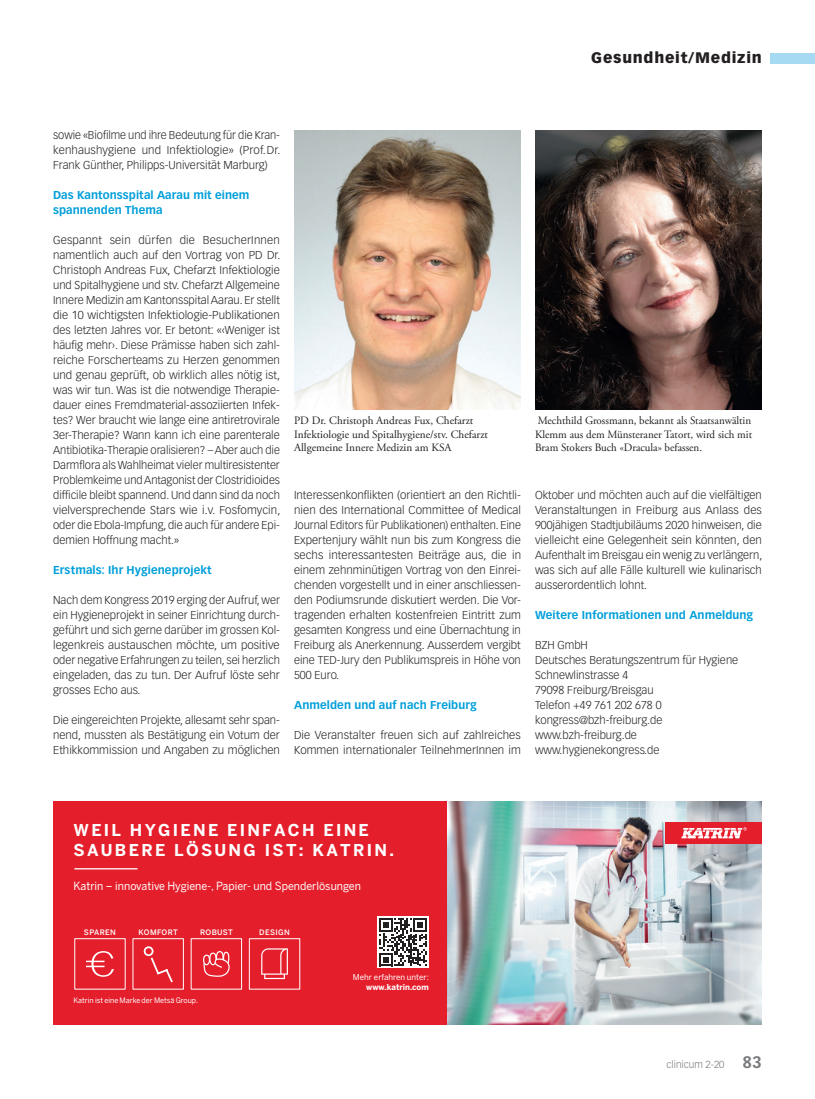
<style>
.page{position:relative;width:815px;height:1099px;background:#fff}
.page>*{position:absolute;margin:0;border:0;box-sizing:border-box;transform-origin:0 0}
.t1{font:700 16.25px/20px "Benton Sans";letter-spacing:.14em;color:#fff}
.t2{font:900 15px "Vectora LT Std";letter-spacing:.05em;color:#231f20}
.Lauftext{font:300 11.25px/15px "Vectora LT Std";color:#231f20;text-align:justify}
.Legende{font:11.25px/13.5px "Adobe Garamond Pro";color:#231f20}
.ZT_GM{font:700 11.25px/15px "Vectora LT Std";letter-spacing:.005em;color:#009fda}
.t3{font:11.25px "Benton Sans";color:#fff;scale:.94 1}
.t4{font:300 10px "Vectora LT Std";color:#76787b}
.t5{font:8.12px/9.2px "Benton Sans";color:#fff;text-align:right}
.t6{font:7.5px "Benton Sans";color:#fff;scale:.95 1}
.t7{font:500 7.5px "Benton Sans";letter-spacing:.05em;color:#fff}
.s1{font-weight:700}
.s2{font-weight:700;font-size:16.25px}
</style>
<div class="page">
<div style="left:770px;top:53px;width:45px;height:10px;background:#a5daf2"></div>
<img style="left:294px;top:130px;width:227px;height:279px">
<img style="left:535px;top:130px;width:227px;height:279px">
<img style="left:447px;top:801px;width:315px;height:223px">
<div style="left:666px;top:822px;width:96px;height:22px;background:#e41e2b"></div>
<svg style="left:681px;top:827px;width:66px;height:11px"></svg>
<div style="left:53px;top:801px;width:394px;height:223px;background:#e41e2b"></div>
<hr style="left:74px;top:868px;width:64px;height:1px;background:#fff">
<svg style="left:86px;top:951px;width:28px;height:25px"></svg>
<div style="left:132px;top:938px;width:52px;height:51px;border:1px solid #fff"></div>
<div style="left:249px;top:938px;width:51px;height:51px;border:1px solid #fff"></div>
<svg style="left:261px;top:948px;width:27px;height:31px"></svg>
<div style="left:191px;top:938px;width:51px;height:51px;border:1px solid #fff"></div>
<svg style="left:203px;top:951px;width:27px;height:26px"></svg>
<svg style="left:149px;top:955px;width:24px;height:28px"></svg>
<div style="left:144px;top:946px;width:10px;height:10px;border:2px solid #fff;border-radius:50%"></div>
<div style="left:377px;top:916px;width:52px;height:52px;background:#fff"></div>
<svg style="left:379px;top:918px;width:48px;height:48px"></svg>
<h2 class="t2" style="left:591px;top:49px;width:172px">Gesundheit/Medizin</h2>
<p class="Lauftext" style="left:53px;top:128px;width:229px">sowie «Biofilme und ihre Bedeutung für die Kran&shy;kenhaushygiene und Infektiologie» (Prof.Dr.<br>Frank Günther, Philipps-Universität Marburg)</p>
<p class="ZT_GM" style="left:53px;top:188px;width:198px">Das Kantonsspital Aarau mit einem spannenden Thema</p>
<p class="Lauftext" style="left:53px;top:233px;width:229px">Gespannt sein dürfen die BesucherInnen namentlich auch auf den Vortrag von PD Dr.<br>Christoph Andreas Fux, Chefarzt Infektiologie und Spitalhygiene und stv. Chefarzt Allgemeine Innere Medizin am Kantonsspital Aarau. Er stellt die 10 wichtigsten Infektiologie-Publikationen des letzten Jahres vor. Er betont: «‹Weniger ist häufig mehr›. Diese Prämisse haben sich zahl&shy;reiche Forscherteams zu Herzen genommen und genau geprüft, ob wirklich alles nötig ist, was wir tun. Was ist die notwendige Therapie&shy;dauer eines Fremdmaterial-assoziierten Infek&shy;tes? Wer braucht wie lange eine antiretrovirale 3er-Therapie? Wann kann ich eine parenterale Antibiotika-Therapie oralisieren? – Aber auch die Darmflora als Wahlheimat vieler multiresistenter Problemkeime und Antagonist der Clostridioides difficile bleibt spannend. Und dann sind da noch vielversprechende Stars wie i.v. Fosfomycin, oder die Ebola-Impfung, die auch für andere Epi&shy;demien Hoffnung macht.»</p>
<p class="ZT_GM" style="left:53px;top:563px;width:160px">Erstmals: Ihr Hygieneprojekt</p>
<p class="Lauftext" style="left:53px;top:593px;width:228px">Nach dem Kongress 2019 erging der Aufruf, wer ein Hygieneprojekt in seiner Einrichtung durch&shy;geführt und sich gerne darüber im grossen Kol&shy;legenkreis austauschen möchte, um positive oder negative Erfahrungen zu teilen, sei herzlich eingeladen, das zu tun. Der Aufruf löste sehr grosses Echo aus.</p>
<p class="Lauftext" style="left:53px;top:713px;width:228px">Die eingereichten Projekte, allesamt sehr span&shy;nend, mussten als Bestätigung ein Votum der Ethikkommission und Angaben zu möglichen</p>
<p class="Legende" style="left:294px;top:414px;width:195px">PD Dr. Christoph Andreas Fux, Chefarzt<br>Infektiologie und Spitalhygiene/stv. Chefarzt<br>Allgemeine Innere Medizin am KSA</p>
<p class="Legende" style="left:535px;top:414px;width:219px;text-align:justify">Mechthild Grossmann, bekannt als Staatsanwältin Klemm aus dem Münsteraner Tatort, wird sich mit Bram Stokers Buch «Dracula» befassen.</p>
<p class="Lauftext" style="left:294px;top:488px;width:228px">Interessenkonflikten (orientiert an den Richtli&shy;nien des International Committee of Medical Journal Editors für Publikationen) enthalten. Eine Expertenjury wählt nun bis zum Kongress die sechs interessantesten Beiträge aus, die in einem zehnminütigen Vortrag von den Einrei&shy;chenden vorgestellt und in einer anschliessen&shy;den Podiumsrunde diskutiert werden. Die Vor&shy;tragenden erhalten kostenfreien Eintritt zum gesamten Kongress und eine Übernachtung in Freiburg als Anerkennung. Ausserdem vergibt eine TED-Jury den Publikumspreis in Höhe von 500 Euro.</p>
<p class="ZT_GM" style="left:294px;top:698px;width:184px">Anmelden und auf nach Freiburg</p>
<p class="Lauftext" style="left:294px;top:728px;width:228px">Die Veranstalter freuen sich auf zahlreiches<br>Kommen internationaler TeilnehmerInnen im</p>
<p class="Lauftext" style="left:535px;top:488px;width:229px">Oktober und möchten auch auf die vielfältigen Veranstaltungen in Freiburg aus Anlass des 900jähigen Stadtjubiläums 2020 hinweisen, die vielleicht eine Gelegenheit sein könnten, den Aufenthalt im Breisgau ein wenig zu verlängern, was sich auf alle Fälle kulturell wie kulinarisch ausserordentlich lohnt.</p>
<p class="ZT_GM" style="left:535px;top:608px;width:220px">Weitere Informationen und Anmeldung</p>
<p class="Lauftext" style="left:535px;top:638px;width:54px">BZH GmbH</p>
<p class="Lauftext" style="left:535px;top:653px;width:205px">Deutsches Beratungszentrum für Hygiene</p>
<p class="Lauftext" style="left:535px;top:668px;width:95px">Schnewlinstrasse 4</p>
<p class="Lauftext" style="left:535px;top:683px;width:120px">79098 Freiburg/Breisgau</p>
<p class="Lauftext" style="left:535px;top:698px;width:128px">Telefon +49 761 202 678 0</p>
<p class="Lauftext" style="left:535px;top:713px;width:129px">kongress@bzh-freiburg.de</p>
<p class="Lauftext" style="left:535px;top:728px;width:103px">www.bzh-freiburg.de</p>
<p class="Lauftext" style="left:535px;top:743px;width:126px">www.hygienekongress.de</p>
<p class="t1" style="left:74px;top:819px;width:322px">WEIL HYGIENE EINFACH EINE<br>SAUBERE LÖSUNG IST: KATRIN.</p>
<p class="t3" style="left:74px;top:879px;width:307px">Katrin – innovative Hygiene-, Papier- und Spenderlösungen</p>
<p class="t7" style="left:84px;top:927px;width:34px">SPAREN</p>
<p class="t7" style="left:139px;top:927px;width:41px">KOMFORT</p>
<p class="t7" style="left:200px;top:927px;width:34px">ROBUST</p>
<p class="t7" style="left:259px;top:927px;width:32px">DESIGN</p>
<p class="t6" style="left:74px;top:996px;width:132px">Katrin ist eine Marke der Metsä Group.</p>
<p class="t5" style="left:353px;top:972px;width:77px">Mehr erfahren unter: <span class="s1">www.katrin.com</span></p>
<p class="t4" style="left:667px;top:1058px;width:97px">clinicum 2-20 <span class="s2">83</span></p>
</div>
